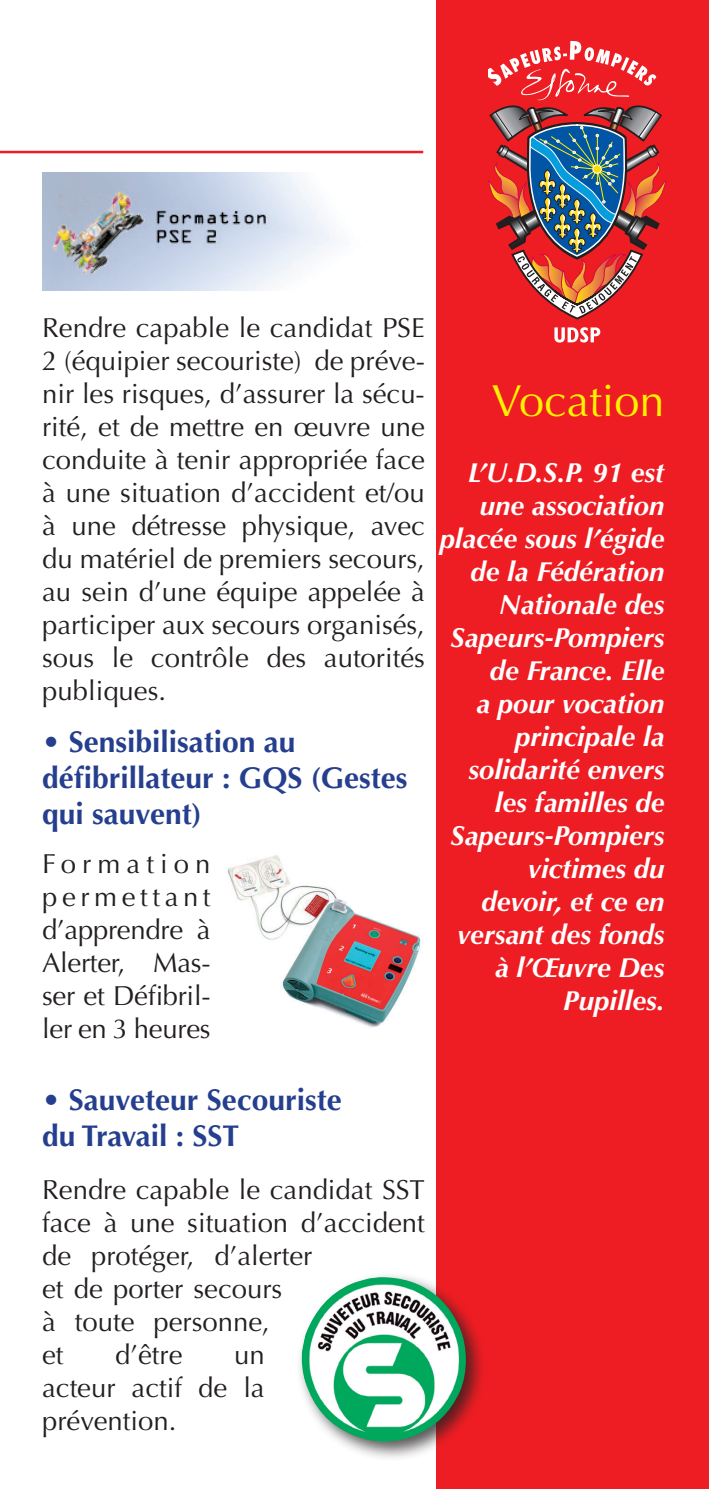
<style>
.page{position:relative;width:709px;height:1489px;background:#fff}
.page>*{position:absolute;margin:0;border:0;box-sizing:border-box;transform-origin:0 0}
.t1{font:45px "Optima";color:#fff101}
.t2{font:700 30px/36px "Optima";color:#253f8e}
.t3{font:27.5px/33px "Optima";color:#231f20;text-align:justify}
.t4{font:italic 700 27.5px/33px "Optima";color:#fff;text-align:right}
</style>
<div class="page">
<hr style="left:0;top:151px;width:423px;height:2px;background:#ee1d23">
<div style="left:437px;top:0;width:272px;height:1488px;background:#ee1d23"></div>
<svg style="left:488px;top:41px;width:178px;height:301px"></svg>
<img style="left:227px;top:855px;width:194px;height:173px">
<div style="left:296px;top:1271px;width:190px;height:191px;background:#231f20;opacity:.75"></div>
<img style="left:300px;top:1277px;width:166px;height:165px">
<img style="left:42px;top:172px;width:296px;height:118px">
<p class="t3" style="left:42px;top:311px;width:384px">Rendre capable le candidat PSE 2 (équipier secouriste) de préve&shy;nir les risques, d’assurer la sécu&shy;rité, et de mettre en œuvre une conduite à tenir appropriée face à une situation d’accident et/ou à une détresse physique, avec du matériel de premiers secours, au sein d’une équipe appelée à participer aux secours organisés, sous le contrôle des autorités publiques.</p>
<p class="t2" style="left:42px;top:724px;width:367px">• Sensibilisation au défibrillateur : GQS (Gestes qui sauvent)</p>
<p class="t3" style="left:42px;top:847px;width:170px">Formation permettant d’apprendre à Alerter, Mas&shy;ser et Défibril&shy;ler en 3 heures</p>
<h1 class="t1" style="left:492px;top:374px;width:174px">Vocation</h1>
<p class="t4" style="left:439px;top:456px;width:226px">L’U.D.S.P. 91 est une association placée sous l’égide de la Fédération<br>Nationale des<br>Sapeurs-Pompiers de France. Elle<br>a pour vocation principale la solidarité envers les familles de<br>Sapeurs-Pompiers victimes du<br>devoir, et ce en versant des fonds à l’Œuvre Des<br>Pupilles.</p>
<p class="t2" style="left:42px;top:1082px;width:301px">• Sauveteur Secouriste du Travail : SST</p>
<p class="t3" style="left:42px;top:1173px;width:384px;text-align:left">Rendre capable le candidat SST face à une situation d’accident de protéger, d’alerter<br>et de porter secours<br>à toute personne,<br>et</p>
<p class="t3" style="left:115px;top:1338px;width:69px">d’être</p>
<p class="t3" style="left:42px;top:1338px;width:224px;text-indent:192px">un acteur actif de la prévention.</p>
</div>
